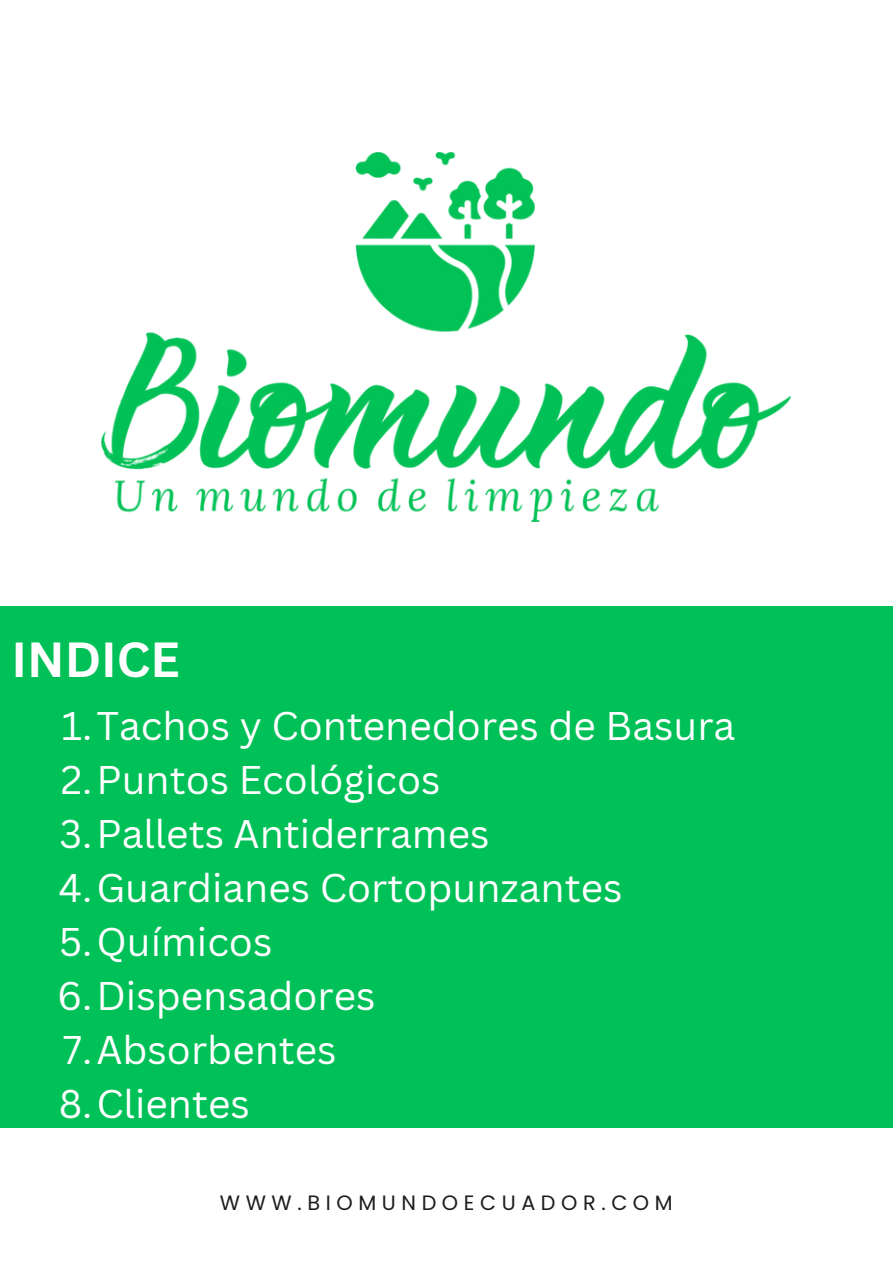
<style>
.page{position:relative;width:893px;height:1264px;background:#fff}
.page>*{position:absolute;margin:0;border:0;box-sizing:border-box;transform-origin:0 0}
.t1{font:700 48px "Canva Sans";color:#fff}
.t2{font:39px "Canva Sans";color:#fff}
.t3{font:20.7px "Poppins";letter-spacing:.27em;color:#1c1e1d}
</style>
<div class="page">
<div style="left:0;top:606px;width:892px;height:521px;background:#00c157"></div>
<img style="left:101px;top:152px;width:689px;height:369px">
<p class="t1" style="left:11px;top:625px;width:170px">INDICE</p>
<p class="t2" style="left:61px;top:698px;width:675px">1.Tachos y Contenedores de Basura</p>
<p class="t2" style="left:61px;top:752px;width:381px">2.Puntos Ecológicos</p>
<p class="t2" style="left:60px;top:806px;width:431px">3.Pallets Antiderrames</p>
<p class="t2" style="left:59px;top:860px;width:565px">4.Guardianes Cortopunzantes</p>
<p class="t2" style="left:59px;top:914px;width:215px">5.Químicos</p>
<p class="t2" style="left:57px;top:968px;width:320px">6.Dispensadores</p>
<p class="t2" style="left:63px;top:1022px;width:275px">7.Absorbentes</p>
<p class="t2" style="left:59px;top:1076px;width:193px">8.Clientes</p>
<p class="t3" style="left:220px;top:1188px;width:454px">WWW.BIOMUNDOECUADOR.COM</p>
</div>
